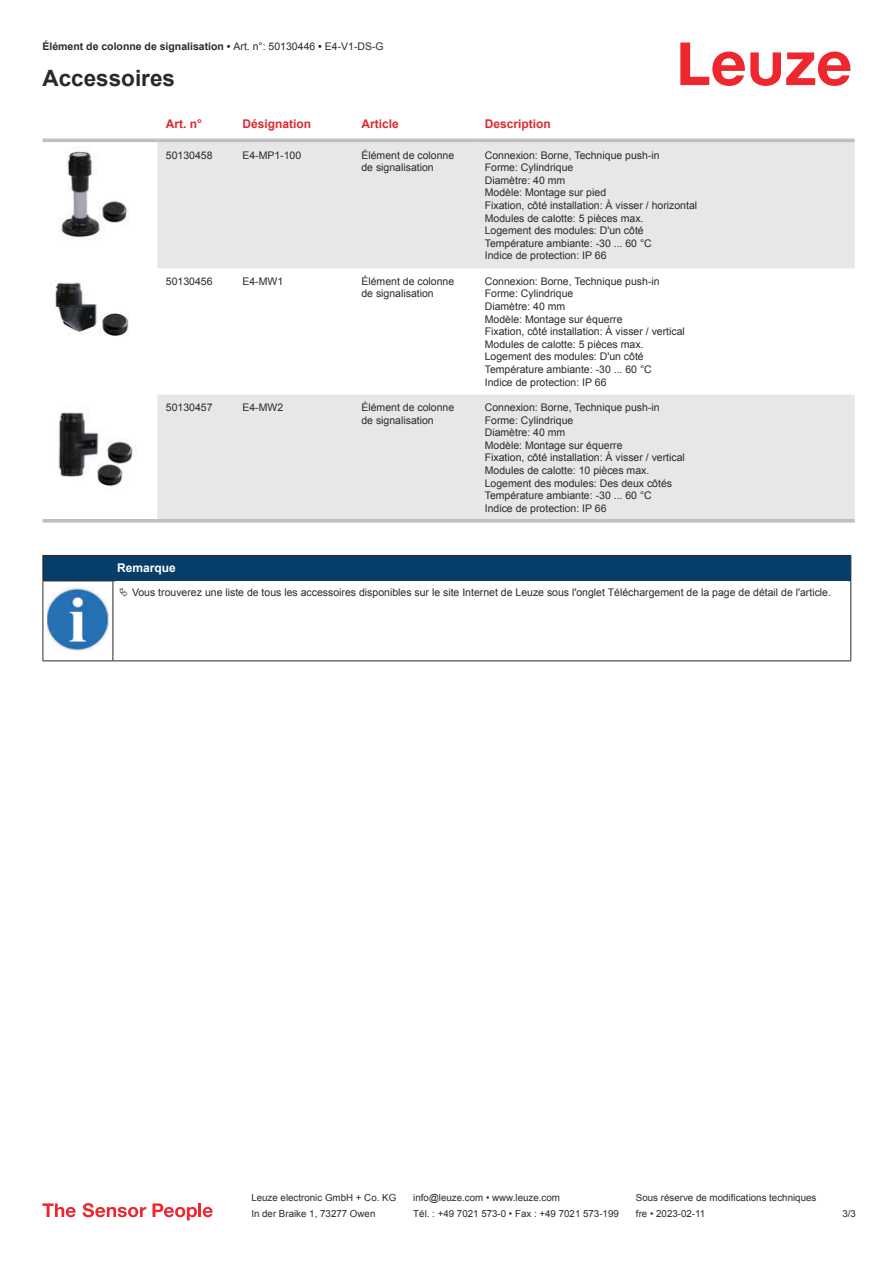
<style>
.page{position:relative;width:893px;height:1263px;background:#fff}
.page>*{position:absolute;margin:0;border:0;box-sizing:border-box;transform-origin:0 0}
.t1{font:700 22.5px "Arial";color:#2b292a}
.t2{font:700 12px "Arial";color:#db2a30}
.t3{font:700 12px "Arial";color:#fff}
.t4{font:10.5px/12.6px "Arial";color:#2b292a}
.t5{font:700 10.5px "Arial";color:#2b292a}
.t6{font:9.75px "Arial";color:#2b292a}
.s1{font-weight:400}
</style>
<div class="page">
<svg style="left:680px;top:43px;width:170px;height:43px"></svg>
<svg style="left:43px;top:138px;width:812px;height:385px"></svg>
<svg style="left:157px;top:142px;width:698px;height:377px;fill:#e6e7e9"></svg>
<hr style="left:43px;top:139px;width:114px;height:3px;background:#bdbfc1">
<hr style="left:157px;top:139px;width:77px;height:3px;background:#bdbfc1">
<hr style="left:234px;top:139px;width:119px;height:3px;background:#bdbfc1">
<hr style="left:353px;top:139px;width:123px;height:3px;background:#bdbfc1">
<hr style="left:476px;top:139px;width:379px;height:3px;background:#bdbfc1">
<hr style="left:43px;top:519px;width:114px;height:3px;background:#bdbfc1">
<hr style="left:157px;top:519px;width:77px;height:3px;background:#bdbfc1">
<hr style="left:234px;top:519px;width:119px;height:3px;background:#bdbfc1">
<hr style="left:353px;top:519px;width:123px;height:3px;background:#bdbfc1">
<hr style="left:476px;top:519px;width:379px;height:3px;background:#bdbfc1">
<img style="left:43px;top:146px;width:97px;height:95px">
<img style="left:43px;top:273px;width:97px;height:68px">
<img style="left:43px;top:399px;width:97px;height:92px">
<hr style="left:43px;top:581px;width:70px;height:1px;background:#2b292a">
<svg style="left:43px;top:555px;width:808px;height:26px;background:#083c65"></svg>
<hr style="left:113px;top:581px;width:738px;height:1px;background:#2b292a">
<hr style="left:43px;top:581px;width:1px;height:75px;background:#2b292a">
<hr style="left:113px;top:581px;width:1px;height:75px;background:#2b292a">
<hr style="left:850px;top:581px;width:1px;height:75px;background:#2b292a">
<hr style="left:43px;top:660px;width:70px;height:1px;background:#2b292a">
<hr style="left:113px;top:660px;width:738px;height:1px;background:#2b292a">
<img style="left:47px;top:587px;width:61px;height:63px">
<svg style="left:43px;top:1203px;width:33px;height:14px"></svg>
<svg style="left:83px;top:1203px;width:63px;height:14px"></svg>
<svg style="left:153px;top:1203px;width:44px;height:17px"></svg>
<hr style="left:198px;top:1203px;width:3px;height:14px;background:#ed272d">
<svg style="left:203px;top:1207px;width:10px;height:10px"></svg>
<p class="t5" style="left:43px;top:42px;width:343px">Élément de colonne de signalisation • <span class="s1">Art. n°: 50130446</span> • <span class="s1">E4-V1-DS-G</span></p>
<h1 class="t1" style="left:43px;top:69px;width:134px">Accessoires</h1>
<p class="t2" style="left:166px;top:119px;width:38px">Art. n°</p>
<p class="t2" style="left:242px;top:119px;width:70px">Désignation</p>
<p class="t2" style="left:361px;top:119px;width:39px">Article</p>
<p class="t2" style="left:485px;top:119px;width:68px">Description</p>
<p class="t4" style="left:166px;top:150px;width:48px">50130458</p>
<p class="t4" style="left:242px;top:150px;width:60px">E4-MP1-100</p>
<p class="t4" style="left:361px;top:150px;width:94px">Élément de colonne de signalisation</p>
<p class="t4" style="left:485px;top:150px;width:214px">Connexion: Borne, Technique push-in<br>Forme: Cylindrique<br>Diamètre: 40 mm<br>Modèle: Montage sur pied<br>Fixation, côté installation: À visser / horizontal<br>Modules de calotte: 5 pièces max.<br>Logement des modules: D'un côté<br>Température ambiante: -30 ... 60 °C<br>Indice de protection: IP 66</p>
<p class="t4" style="left:166px;top:276px;width:48px">50130456</p>
<p class="t4" style="left:242px;top:276px;width:42px">E4-MW1</p>
<p class="t4" style="left:361px;top:276px;width:94px">Élément de colonne de signalisation</p>
<p class="t4" style="left:485px;top:276px;width:202px">Connexion: Borne, Technique push-in<br>Forme: Cylindrique<br>Diamètre: 40 mm<br>Modèle: Montage sur équerre<br>Fixation, côté installation: À visser / vertical<br>Modules de calotte: 5 pièces max.<br>Logement des modules: D'un côté<br>Température ambiante: -30 ... 60 °C<br>Indice de protection: IP 66</p>
<p class="t4" style="left:166px;top:402px;width:48px">50130457</p>
<p class="t4" style="left:242px;top:402px;width:42px">E4-MW2</p>
<p class="t4" style="left:361px;top:402px;width:94px">Élément de colonne de signalisation</p>
<p class="t4" style="left:485px;top:402px;width:202px">Connexion: Borne, Technique push-in<br>Forme: Cylindrique<br>Diamètre: 40 mm<br>Modèle: Montage sur équerre<br>Fixation, côté installation: À visser / vertical<br>Modules de calotte: 10 pièces max.<br>Logement des modules: Des deux côtés<br>Température ambiante: -30 ... 60 °C<br>Indice de protection: IP 66</p>
<p class="t3" style="left:117px;top:563px;width:60px">Remarque</p>
<p class="t4" style="left:132px;top:587px;width:700px">Vous trouverez une liste de tous les accessoires disponibles sur le site Internet de Leuze sous l'onglet Téléchargement de la page de détail de l'article.</p>
<p class="t6" style="left:251px;top:1194px;width:146px">Leuze electronic GmbH + Co. KG</p>
<p class="t6" style="left:413px;top:1194px;width:148px">info@leuze.com • www.leuze.com</p>
<p class="t6" style="left:636px;top:1194px;width:182px">Sous réserve de modifications techniques</p>
<p class="t6" style="left:251px;top:1210px;width:126px">In der Braike 1, 73277 Owen</p>
<p class="t6" style="left:413px;top:1210px;width:207px">Tél. : +49 7021 573-0 • Fax : +49 7021 573-199</p>
<p class="t6" style="left:636px;top:1210px;width:71px">fre • 2023-02-11</p>
<p class="t6" style="left:842px;top:1210px;width:15px">3 /3</p>
</div>
